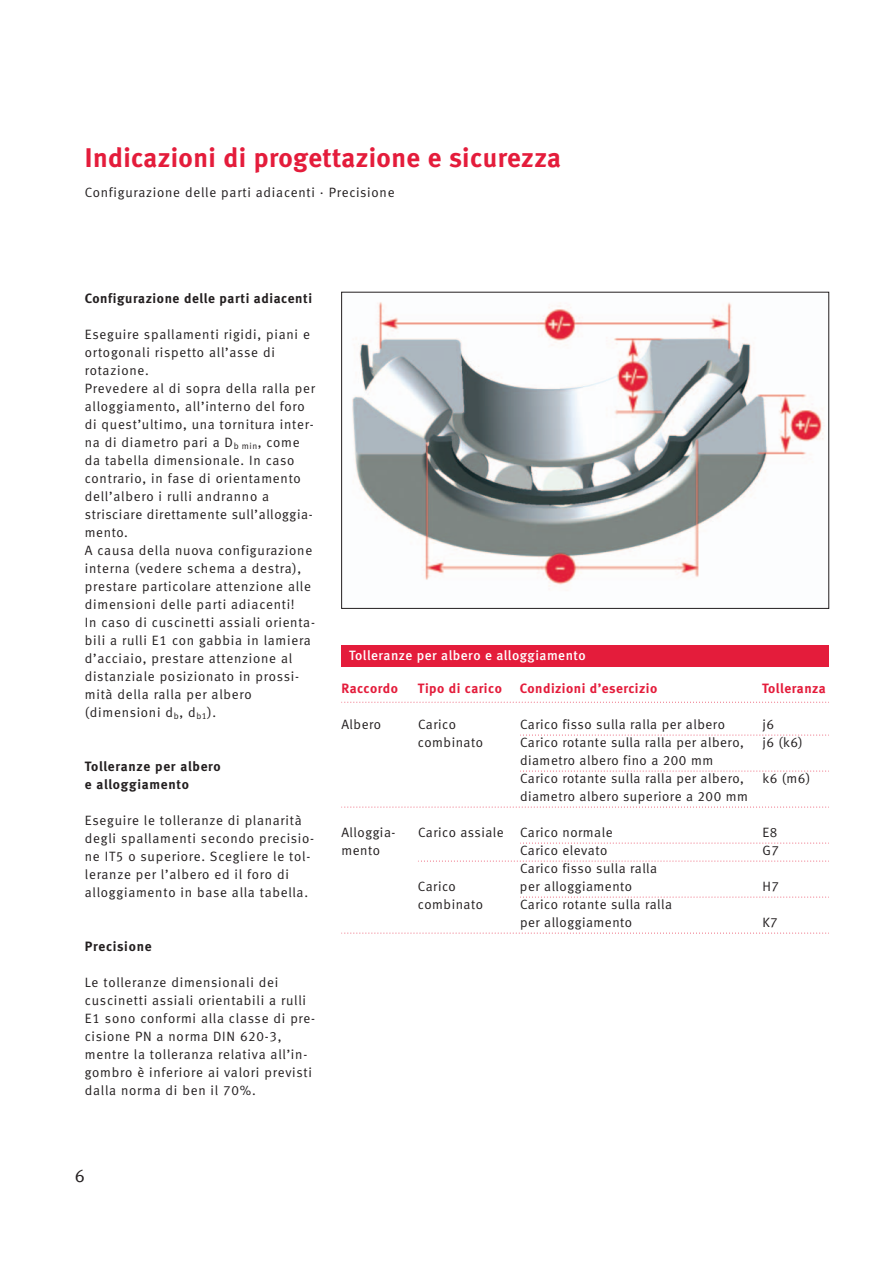
<style>
.page{position:relative;width:893px;height:1263px;background:#fff}
.page>*{position:absolute;margin:0;border:0;box-sizing:border-box;transform-origin:0 0}
.t1{font:27px "Meta Bold LF";letter-spacing:.015em;color:#e41c3b}
.t2{font:18px "Meta Normal";color:#231f20}
.t3{font:13.5px/18px "Meta Normal LF";letter-spacing:.055em;color:#231f20}
.t4{font:13.5px/18px "Meta Bold LF";letter-spacing:.045em;color:#231f20}
.t5{font:13.5px "Meta Bold LF";letter-spacing:.04em;color:#e41c3b}
.t6{font:13.5px "Meta Medium LF";letter-spacing:.04em;color:#fff}
.t7{font:13.5px "Meta Normal LF";letter-spacing:.03em;color:#231f20}
</style>
<div class="page">
<img style="left:352px;top:302px;width:472px;height:285px">
<div style="left:341px;top:292px;width:488px;height:317px;border:1px solid #231f20"></div>
<svg style="left:341px;top:702px;width:488px;height:1px"></svg>
<svg style="left:520px;top:735px;width:309px;height:1px"></svg>
<svg style="left:520px;top:771px;width:309px;height:1px"></svg>
<svg style="left:341px;top:807px;width:488px;height:1px"></svg>
<svg style="left:520px;top:843px;width:309px;height:1px"></svg>
<svg style="left:418px;top:861px;width:411px;height:1px"></svg>
<svg style="left:520px;top:897px;width:309px;height:1px"></svg>
<svg style="left:341px;top:933px;width:488px;height:1px"></svg>
<div style="left:341px;top:645px;width:488px;height:22px;background:#e41c3b"></div>
<p class="t1" style="left:85px;top:147px;width:478px">Indicazioni di progettazione e sicurezza</p>
<p class="t3" style="left:85px;top:185px;width:311px">Configurazione delle parti adiacenti · Precisione</p>
<p class="t4" style="left:85px;top:290px;width:229px">Configurazione delle parti adiacenti</p>
<p class="t3" style="left:85px;top:326px;width:232px">Eseguire spallamenti rigidi, piani e ortogonali rispetto all’asse di rotazione.<br>Prevedere al di sopra della ralla per alloggiamento, all’interno del foro di quest’ultimo, una tornitura inter&shy;na di diametro pari a D<sub>b</sub> <sub>min</sub>, come da tabella dimensionale. In caso contrario, in fase di orientamento dell’albero i rulli andranno a strisciare direttamente sull’alloggia&shy;mento.<br>A causa della nuova configurazione interna (vedere schema a destra), prestare particolare attenzione alle dimensioni delle parti adiacenti!<br>In caso di cuscinetti assiali orienta&shy;bili a rulli E1 con gabbia in lamiera d’acciaio, prestare attenzione al distanziale posizionato in prossi&shy;mità della ralla per albero (dimensioni d<sub>b</sub>, d<sub>b1</sub>).</p>
<p class="t4" style="left:85px;top:758px;width:137px">Tolleranze per albero e alloggiamento</p>
<p class="t3" style="left:85px;top:812px;width:231px">Eseguire le tolleranze di planarità degli spallamenti secondo precisio&shy;ne IT5 o superiore. Scegliere le tol&shy;leranze per l’albero ed il foro di alloggiamento in base alla tabella.</p>
<p class="t4" style="left:85px;top:938px;width:68px">Precisione</p>
<p class="t3" style="left:85px;top:974px;width:232px">Le tolleranze dimensionali dei cuscinetti assiali orientabili a rulli E1 sono conformi alla classe di pre&shy;cisione PN a norma DIN 620-3, mentre la tolleranza relativa all’in&shy;gombro è inferiore ai valori previsti dalla norma di ben il 70%.</p>
<p class="t6" style="left:349px;top:650px;width:238px">Tolleranze per albero e alloggiamento</p>
<p class="t5" style="left:341px;top:683px;width:58px">Raccordo</p>
<p class="t5" style="left:418px;top:683px;width:85px">Tipo di carico</p>
<p class="t5" style="left:520px;top:683px;width:139px">Condizioni d’esercizio</p>
<p class="t5" style="left:762px;top:683px;width:65px">Tolleranza</p>
<p class="t3" style="left:341px;top:717px;width:41px">Albero</p>
<p class="t3" style="left:418px;top:717px;width:39px">Carico</p>
<p class="t3" style="left:520px;top:717px;width:206px">Carico fisso sulla ralla per albero</p>
<p class="t3" style="left:762px;top:717px;width:13px">j6</p>
<p class="t3" style="left:418px;top:735px;width:67px">combinato</p>
<p class="t3" style="left:520px;top:735px;width:225px">Carico rotante sulla ralla per albero,</p>
<p class="t3" style="left:762px;top:735px;width:42px">j6 (k6)</p>
<p class="t3" style="left:520px;top:753px;width:225px">diametro albero fino a 200 mm<br>Carico rotante sulla ralla per albero,</p>
<p class="t3" style="left:762px;top:771px;width:49px">k6 (m6)</p>
<p class="t3" style="left:520px;top:789px;width:229px">diametro albero superiore a 200 mm</p>
<p class="t3" style="left:341px;top:825px;width:56px">Alloggia-</p>
<p class="t3" style="left:418px;top:825px;width:196px">Carico assiale Carico normale</p>
<p class="t3" style="left:762px;top:825px;width:16px">E8</p>
<p class="t3" style="left:341px;top:843px;width:40px">mento</p>
<p class="t3" style="left:520px;top:843px;width:89px">Carico elevato</p>
<p class="t3" style="left:762px;top:843px;width:18px">G7</p>
<p class="t7" style="left:520px;top:863px;width:139px">Carico fisso sulla ralla</p>
<p class="t3" style="left:418px;top:879px;width:39px">Carico</p>
<p class="t3" style="left:520px;top:879px;width:114px">per alloggiamento</p>
<p class="t3" style="left:762px;top:879px;width:18px">H7</p>
<p class="t3" style="left:418px;top:897px;width:67px">combinato</p>
<p class="t3" style="left:520px;top:897px;width:154px">Carico rotante sulla ralla per alloggiamento</p>
<p class="t3" style="left:762px;top:915px;width:17px">K7</p>
<p class="t2" style="left:75px;top:1169px;width:12px">6</p>
</div>
